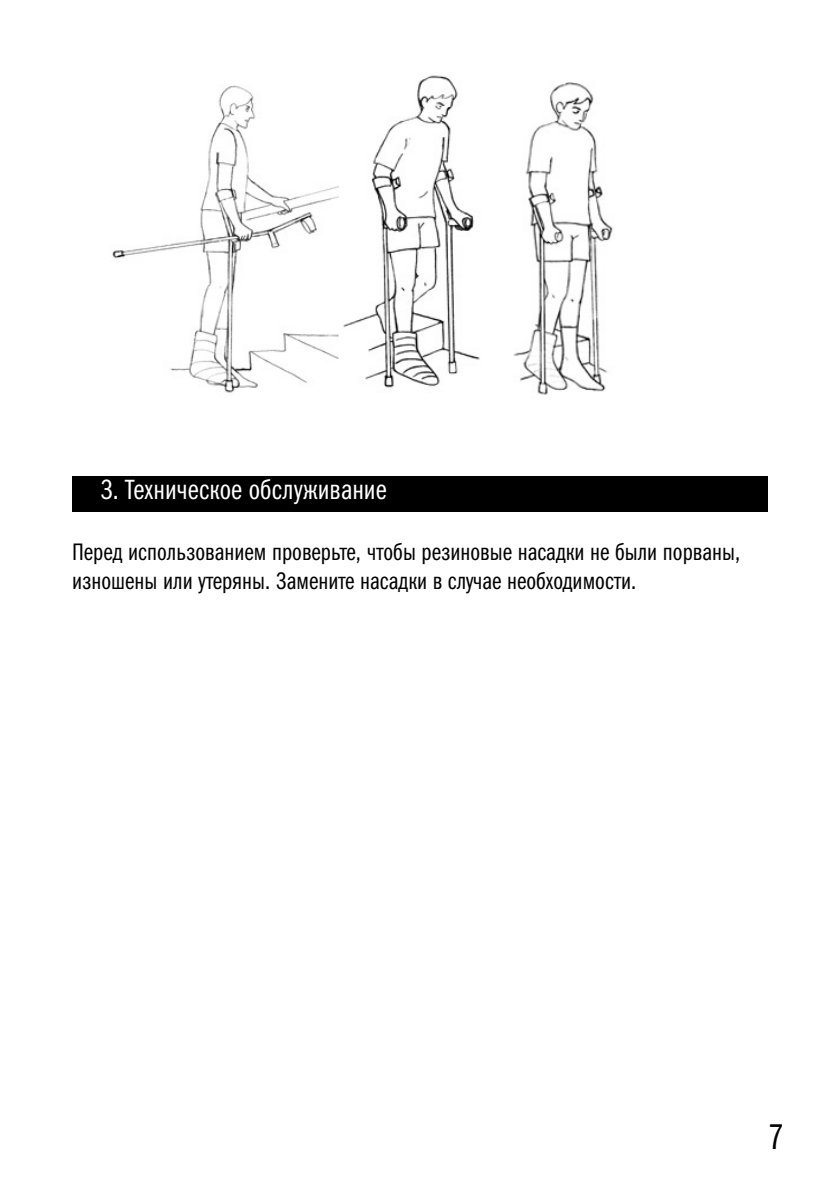
<style>
.page{position:relative;width:840px;height:1191px;background:#fff}
.page>*{position:absolute;margin:0;border:0;box-sizing:border-box;transform-origin:0 0}
.t1{font:36px "Franklin Gothic Book Cmp C";color:#000}
.t2{font:28px "Franklin Gothic Book Cmp C";letter-spacing:.005em;color:#fff}
.t3{font:24px/28.8px "Franklin Gothic Book Cmp C";color:#000}
</style>
<div class="page">
<img style="left:112px;top:85px;width:227px;height:308px">
<img style="left:343px;top:75px;width:137px;height:313px">
<img style="left:513px;top:82px;width:100px;height:313px">
<div style="left:72px;top:476px;width:695px;height:36px;background:#000"></div>
<p class="t2" style="left:100px;top:474px;width:287px">3. Техническое обслуживание</p>
<p class="t3" style="left:72px;top:538px;width:669px">Перед использованием проверьте, чтобы резиновые насадки не были порваны, изношены или утеряны. Замените насадки в случае необходимости.</p>
<h1 class="t1" style="left:767px;top:1117px;width:17px">7</h1>
</div>
